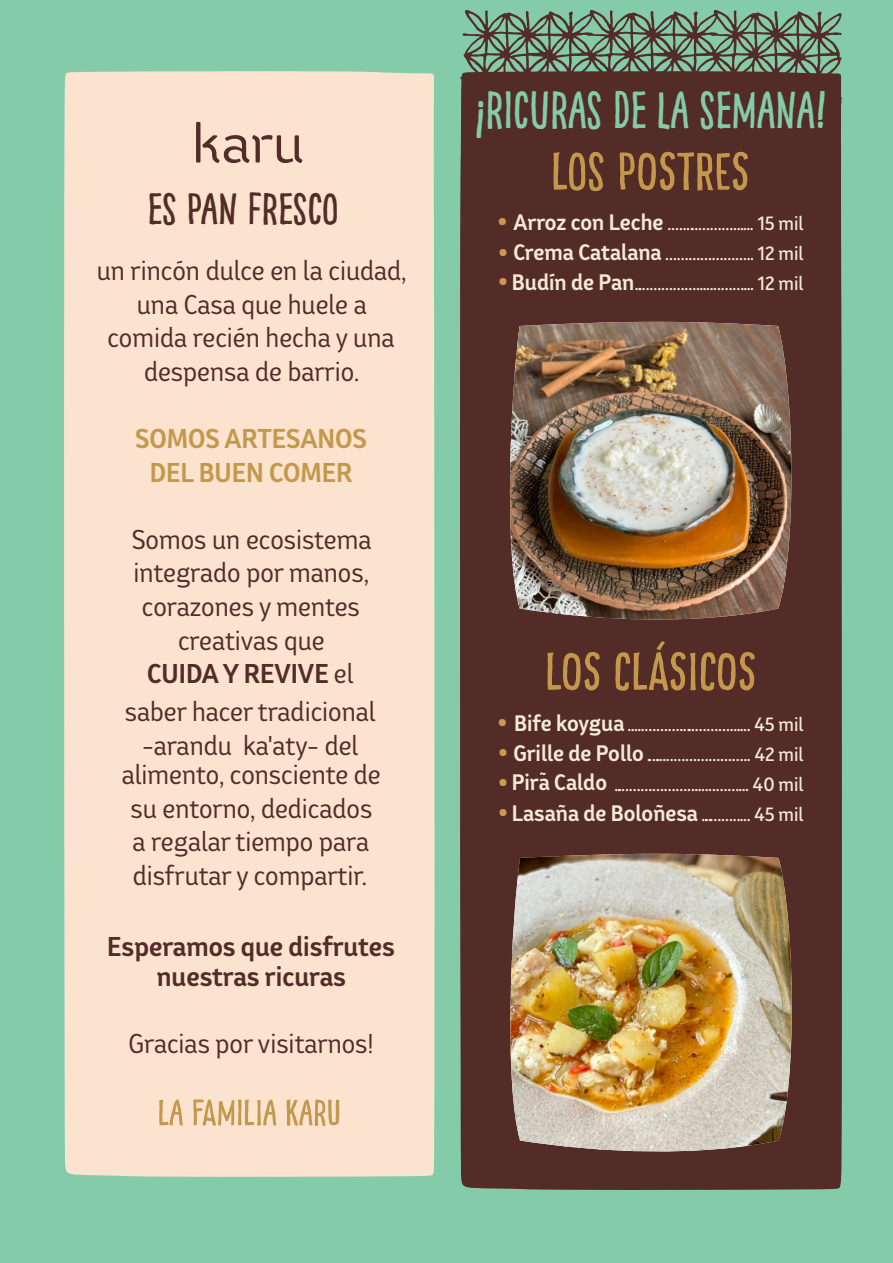
<style>
.page{position:relative;width:893px;height:1263px;background:#84cca9}
.page>*{position:absolute;margin:0;border:0;box-sizing:border-box;transform-origin:0 0}
.t1{font:52.5px "Pinto W05 NO 01";color:#c4984c}
.t2{font:51.45px "Pinto W05 NO 01";color:#84cca9;scale:.91 1}
.t3{font:43.5px "Pinto W05 NO 01";color:#532c28}
.t4{font:25.5px/33.6px "Bw Helder W1";color:#532c28;text-align:center}
.t5{font:700 25.5px "Bw Helder W1";color:#532c28}
.t6{font:700 25.5px/33.6px "Bw Helder W1";color:#c4984c;text-align:center}
.t7{font:700 21px "Bw Helder W1";color:#f6e9d5}
.t8{font:500 18px/30.3px "Bw Helder W1";color:#f6e9d5;text-align:right}
.s1{font-weight:700}
.s2{font-size:24.45px;color:#cb9a4f}
.s3{font-weight:700;font-size:24.45px;color:#cb9a4f}
.s4{font-weight:700;font-size:21px}
</style>
<div class="page">
<svg style="left:462px;top:10px;width:380px;height:60px"></svg>
<div style="left:64px;top:71px;width:371px;height:1106px;background:#fbe3cf"></div>
<svg style="left:159px;top:1099px;width:180px;height:27px;background:#e6c79e"></svg>
<div style="left:460px;top:70px;width:382px;height:1114px;background:#532c28"></div>
<svg style="left:196px;top:122px;width:107px;height:42px;background:#d2b6a6"></svg>
<div style="left:504px;top:854px;width:293px;height:303px;background:#532c28"></div>
<img style="left:510px;top:854px;width:282px;height:303px">
<svg style="left:540px;top:772px;width:6px;height:3px"></svg>
<div style="left:503px;top:322px;width:7px;height:303px;background:#532c28"></div>
<img style="left:510px;top:322px;width:287px;height:303px">
<h3 class="t3" style="left:147px;top:184px;width:193px">ES PAN FRESCO</h3>
<p class="t4" style="left:97px;top:256px;width:311px">un rincón dulce en la ciudad, una Casa que huele a comida recién hecha y una despensa de barrio.</p>
<p class="t6" style="left:135px;top:424px;width:233px">SOMOS ARTESANOS<br>DEL BUEN COMER</p>
<p class="t4" style="left:132px;top:525px;width:241px">Somos un ecosistema integrado por manos, corazones y mentes creativas que<br><span class="s1">CUIDAY REVIVE</span> el</p>
<p class="t4" style="left:125px;top:697px;width:252px">saber hacer tradicional -arandu ka'aty- del</p>
<p class="t4" style="left:122px;top:760px;width:260px">alimento, consciente de su entorno, dedicados a regalar tiempo para disfrutar y compartir.</p>
<p class="t5" style="left:107px;top:936px;width:289px">Esperamos que disfrutes</p>
<p class="t5" style="left:157px;top:966px;width:191px">nuestras ricuras</p>
<p class="t4" style="left:128px;top:1029px;width:247px">Gracias por visitarnos!</p>
<h2 class="t2" style="left:474px;top:80px;width:389px">¡RICURAS DE LA SEMANA!</h2>
<h1 class="t1" style="left:551px;top:141px;width:199px">LOS POSTRES</h1>
<p class="t7" style="left:497px;top:213px;width:168px"><span class="s2">•</span> Arroz con Leche</p>
<p class="t8" style="left:635px;top:209px;width:170px">....................... 15 mil ....................... 12 mil ................................ 12 mil</p>
<p class="t7" style="left:498px;top:244px;width:165px"><span class="s2">•</span> Crema Catalana</p>
<p class="t7" style="left:498px;top:273px;width:138px"><span class="s2">•</span> Budín de Pan</p>
<h1 class="t1" style="left:545px;top:641px;width:212px">LOS CLÁSICOS</h1>
<p class="t7" style="left:497px;top:714px;width:129px"><span class="s2">•</span> Bife koygua</p>
<p class="t7" style="left:498px;top:774px;width:110px"><span class="s2">•</span> Pira Caldo</p>
<p class="t8" style="left:614px;top:710px;width:191px">................................. 45 mil ........................... 42 mil .................................... 40 mil</p>
<p class="t8" style="left:498px;top:801px;width:307px"><span class="s3">•</span> <span class="s4">Lasaña de Boloñesa</span> ............. 45 mil</p>
<p class="t7" style="left:498px;top:744px;width:147px"><span class="s2">•</span> Grille de Pollo</p>
</div>
